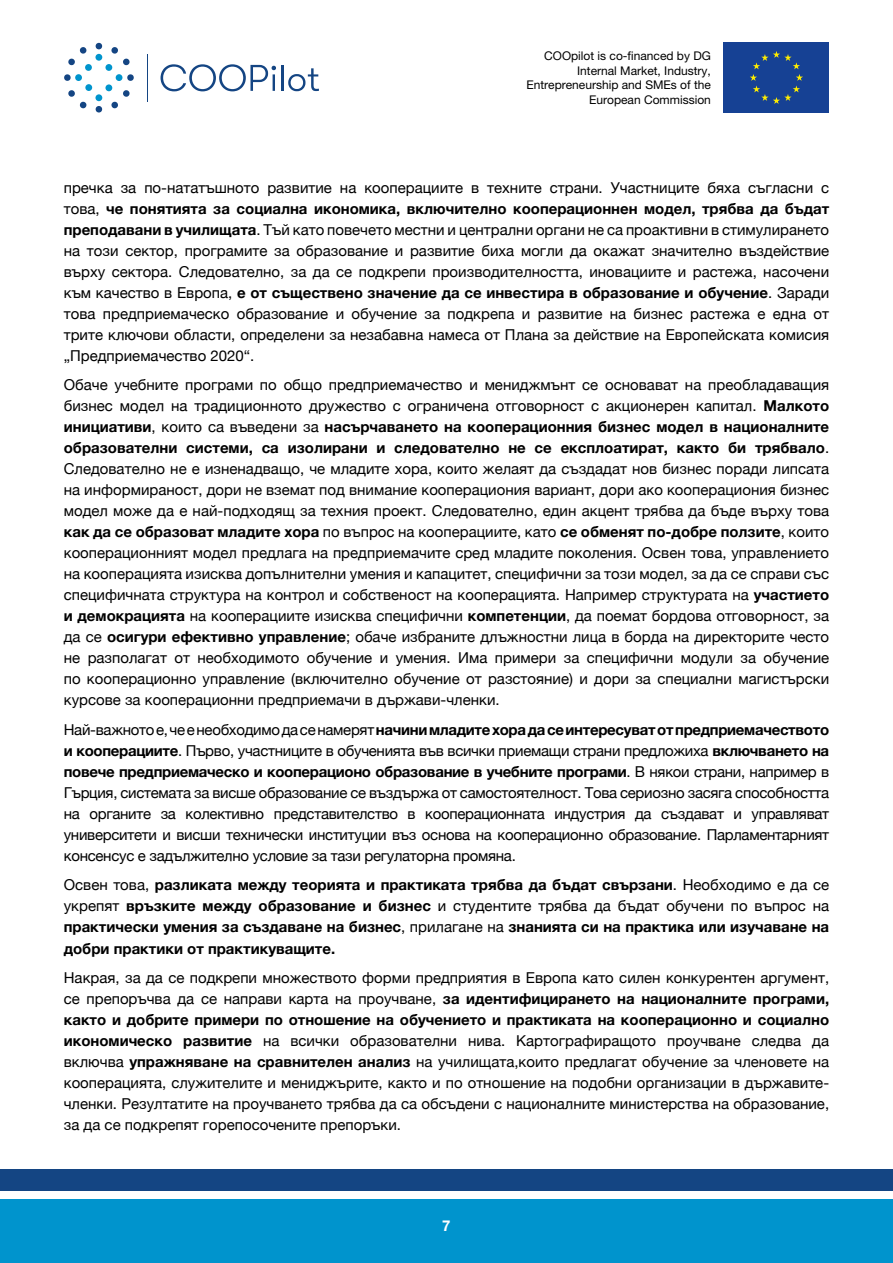
<style>
.page{position:relative;width:893px;height:1263px;background:#fff}
.page>*{position:absolute;margin:0;border:0;box-sizing:border-box;transform-origin:0 0}
.t1{font:15px/21px "Helvetica Neue";color:#000;text-align:justify}
.t2{font:700 15px/21px "Helvetica Neue";color:#000;text-align:justify}
.t3{font:700 15px "Helvetica Neue LT Pro";color:#fff}
.t4{font:12px/14.4px "Helvetica Neue LT Pro";color:#000;text-align:right}
.s1{font-weight:700}
.s2{font-weight:400}
</style>
<div class="page">
<div style="left:0;top:1199px;width:893px;height:64px;background:#0094cd"></div>
<div style="left:724px;top:43px;width:105px;height:70px;background:#164194"></div>
<svg style="left:750px;top:51px;width:53px;height:53px"></svg>
<svg style="left:95px;top:43px;width:7px;height:7px"></svg>
<svg style="left:95px;top:106px;width:7px;height:7px"></svg>
<svg style="left:68px;top:47px;width:19px;height:19px"></svg>
<svg style="left:111px;top:90px;width:19px;height:19px"></svg>
<svg style="left:64px;top:74px;width:7px;height:7px"></svg>
<svg style="left:127px;top:74px;width:7px;height:7px"></svg>
<svg style="left:68px;top:90px;width:19px;height:19px"></svg>
<svg style="left:111px;top:47px;width:19px;height:19px"></svg>
<div style="left:95px;top:54px;width:7px;height:7px;background:#0094cd;border-radius:50%"></div>
<div style="left:105px;top:64px;width:7px;height:7px;background:#0094cd;border-radius:50%"></div>
<div style="left:116px;top:74px;width:6px;height:7px;background:#0094cd;border-radius:50%"></div>
<div style="left:85px;top:64px;width:7px;height:7px;background:#0094cd;border-radius:50%"></div>
<div style="left:105px;top:84px;width:7px;height:7px;background:#0094cd;border-radius:50%"></div>
<div style="left:75px;top:74px;width:7px;height:7px;background:#0094cd;border-radius:50%"></div>
<div style="left:85px;top:84px;width:7px;height:7px;background:#0094cd;border-radius:50%"></div>
<div style="left:95px;top:94px;width:7px;height:7px;background:#0094cd;border-radius:50%"></div>
<svg style="left:161px;top:64px;width:115px;height:27px"></svg>
<hr style="left:281px;top:65px;width:3px;height:26px;background:#144583">
<svg style="left:288px;top:68px;width:31px;height:23px"></svg>
<hr style="left:147px;top:54px;width:1px;height:47px;background:#144583">
<div style="left:0;top:1169px;width:893px;height:22px;background:#144583"></div>
<p class="t4" style="left:526px;top:49px;width:186px">COOpilot is co-financed by DG<br>Internal Market, Industry,<br>Entrepreneurship and SMEs of the<br>European Commission</p>
<p class="t1" style="left:64px;top:177px;width:767px">пречка за по-нататъшното развитие на кооперациите в техните страни. Участниците бяха съгласни с това, <span class="s1">че понятията за социална икономика, включително кооперационнен модел, трябва да бъдат преподавани в училищата</span>. Тъй като повечето местни и централни органи не са проактивни в стимулирането на този сектор, програмите за образование и развитие биха могли да окажат значително въздействие върху сектора. Следователно, за да се подкрепи производителността, иновациите и растежа, насочени към качество в Европа, <span class="s1">е от съществено значение да се инвестира в образование и обучение</span>. Заради това предприемаческо образование и обучение за подкрепа и развитие на бизнес растежа е една от трите ключови области, определени за незабавна намеса от Плана за действие на Европейската комисия „Предприемачество 2020“.</p>
<p class="t1" style="left:64px;top:374px;width:767px">Обаче учебните програми по общо предприемачество и мениджмънт се основават на преобладаващия бизнес модел на традиционното дружество с ограничена отговорност с акционерен капитал. <span class="s1">Малкото инициативи</span>, които са въведени за <span class="s1">насърчаването на кооперационния бизнес модел в националните образователни системи, са изолирани и следователно не се експлоатират, както би трябвало</span>.<br>Следователно не е изненадващо, че младите хора, които желаят да създадат нов бизнес поради липсата на информираност, дори не вземат под внимание кооперациония вариант, дори ако кооперациония бизнес модел може да е най-подходящ за техния проект. Следователно, един акцент трябва да бъде върху това <span class="s1">как да се образоват младите хора</span> по въпрос на кооперациите, като <span class="s1">се обменят по-добре ползите</span>, които кооперационният модел предлага на предприемачите сред младите поколения. Освен това, управлението на кооперацията изисква допълнителни умения и капацитет, специфични за този модел, за да се справи със специфичната структура на контрол и собственост на кооперацията. Например структурата на <span class="s1">участието и демокрацията</span> на кооперациите изисква специфични <span class="s1">компетенции</span>, да поемат бордова отговорност, за да се <span class="s1">осигури ефективно управление</span>; обаче избраните длъжностни лица в борда на директорите често не разполагат от необходимото обучение и умения. Има примери за специфични модули за обучение по кооперационно управление (включително обучение от разстояние) и дори за специални магистърски курсове за кооперационни предприемачи в държави-членки.</p>
<p class="t1" style="left:64px;top:719px;width:767px">Най-важното е, че е необходимо да се намерят <span class="s1">начини младите хора да се интересуват от предприемачеството и кооперациите</span>. Първо, участниците в обученията във всички приемащи страни предложиха <span class="s1">включването на повече предприемаческо и кооперационо образование в учебните програми</span>. В някои страни, например в Гърция, системата за висше образование се въздържа от самостоятелност. Това сериозно засяга способността на органите за колективно представителство в кооперационната индустрия да създават и управляват университети и висши технически институции въз основа на кооперационно образование. Парламентарният консенсус е задължително условие за тази регулаторна промяна.</p>
<p class="t2" style="left:64px;top:875px;width:767px"><span class="s2">Освен това,</span> разликата между теорията и практиката трябва да бъдат свързани<span class="s2">. Необходимо е да се укрепят</span> връзките между образование и бизнес <span class="s2">и студентите трябва да бъдат обучени по въпрос на </span>практически умения за създаване на бизнес<span class="s2">, прилагане на</span> знанията си на практика или изучаване на добри практики от практикуващите.</p>
<p class="t1" style="left:64px;top:967px;width:767px">Накрая, за да се подкрепи множеството форми предприятия в Европа като силен конкурентен аргумент, се препоръчва да се направи карта на проучване, <span class="s1">за идентифицирането на националните програми, както и добрите примери по отношение на обучението и практиката на кооперационно и социално икономическо развитие</span> на всички образователни нива. Картографиращото проучване следва да включва <span class="s1">упражняване на сравнителен анализ</span> на училищата,които предлагат обучение за членовете на кооперацията, служителите и мениджърите, както и по отношение на подобни организации в държавите&shy;членки. Резултатите на проучването трябва да са обсъдени с националните министерства на образование, за да се подкрепят горепосочените препоръки.</p>
<p class="t3" style="left:442px;top:1216px;width:10px">7</p>
</div>
